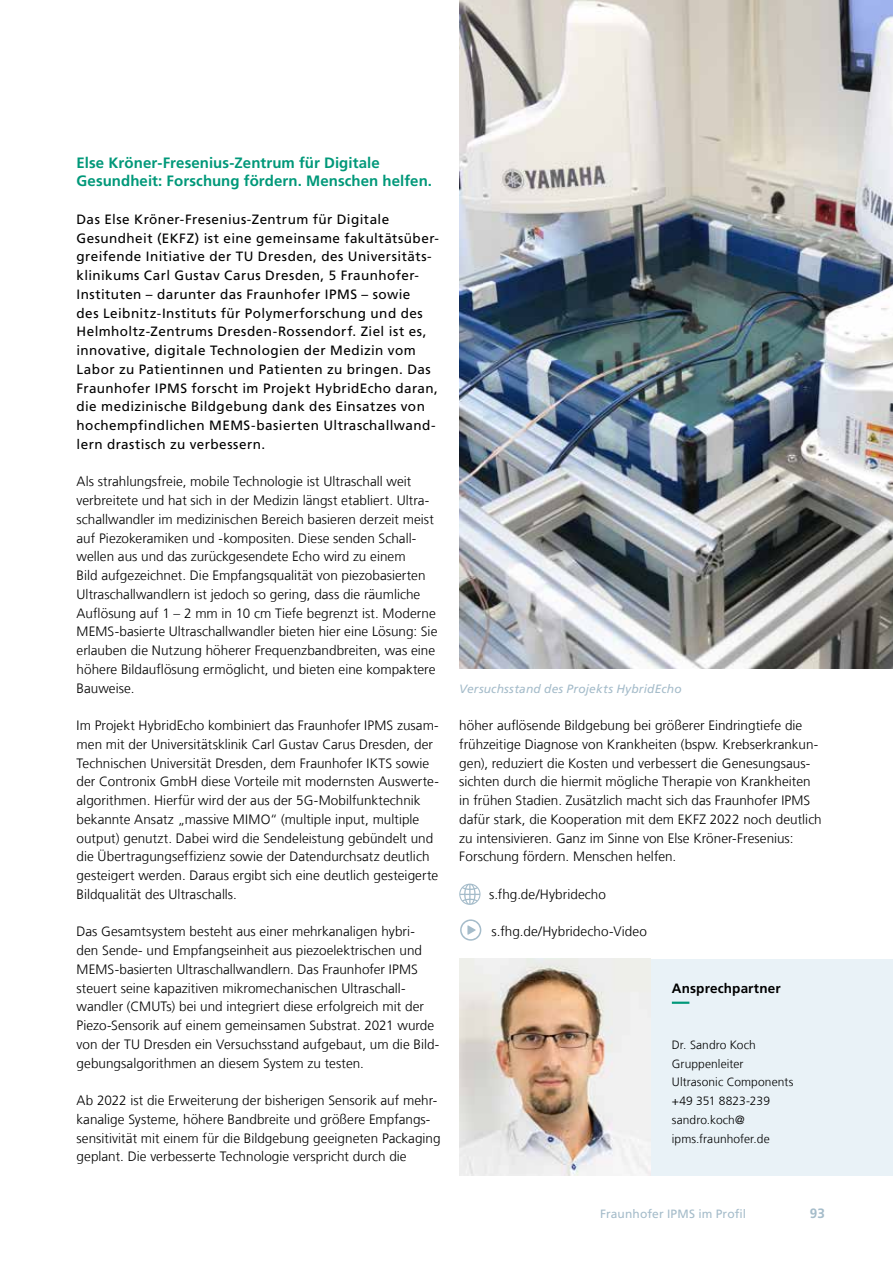
<style>
.page{position:relative;width:893px;height:1263px;background:#fff}
.page>*{position:absolute;margin:0;border:0;box-sizing:border-box;transform-origin:0 0}
.t1{font:700 15px/18.8px "Frutiger LT Com";letter-spacing:.005em;color:#009879}
.t2{font:300 13.5px/18.8px "Frutiger LT Com";letter-spacing:.005em;color:#000}
.t3{font:13.5px/18.8px "Frutiger LT Com";letter-spacing:.03em;color:#000}
.t4{font:700 13.5px "Frutiger LT Com";letter-spacing:.01em;color:#000}
.t5{font:700 13.5px "Frutiger LT Com";color:#a5bcca}
.t6{font:300 12px/18.8px "Frutiger LT Com";letter-spacing:.005em;color:#000}
.t7{font:italic 12px "Frutiger LT Com";letter-spacing:.015em;color:#a5bcca}
.t8{font:12px "Frutiger LT Com";letter-spacing:.01em;color:#a5bcca}
</style>
<div class="page">
<div style="left:651px;top:959px;width:242px;height:217px;background:#e9f2f7"></div>
<svg style="left:672px;top:1001px;width:18px;height:3px"></svg>
<img style="left:459px;top:959px;width:192px;height:217px">
<img style="left:459px;top:0;width:434px;height:669px">
<svg style="left:459px;top:884px;width:21px;height:21px"></svg>
<svg style="left:460px;top:919px;width:21px;height:22px"></svg>
<p class="t1" style="left:77px;top:153px;width:357px">Else Kröner-Fresenius-Zentrum für Digitale<br>Gesundheit: Forschung fördern. Menschen helfen.</p>
<p class="t3" style="left:77px;top:210px;width:364px">Das Else Kröner-Fresenius-Zentrum für Digitale Gesundheit (EKFZ) ist eine gemeinsame fakultätsüber&shy;greifende Initiative der TU Dresden, des Universitäts&shy;klinikums Carl Gustav Carus Dresden, 5 Fraunhofer-Instituten – darunter das Fraunhofer IPMS – sowie<br>des Leibnitz-Instituts für Polymerforschung und des Helmholtz-Zentrums Dresden-Rossendorf. Ziel ist es, innovative, digitale Technologien der Medizin vom Labor zu Patientinnen und Patienten zu bringen. Das Fraunhofer IPMS forscht im Projekt HybridEcho daran, die medizinische Bildgebung dank des Einsatzes von hochempfindlichen MEMS-basierten Ultraschallwand&shy;lern drastisch zu verbessern.</p>
<p class="t2" style="left:77px;top:472px;width:362px">Als strahlungsfreie, mobile Technologie ist Ultraschall weit verbreitete und hat sich in der Medizin längst etabliert. Ultra&shy;schallwandler im medizinischen Bereich basieren derzeit meist auf Piezokeramiken und -kompositen. Diese senden Schall&shy;wellen aus und das zurückgesendete Echo wird zu einem<br>Bild aufgezeichnet. Die Empfangsqualität von piezobasierten Ultraschallwandlern ist jedoch so gering, dass die räumliche Auflösung auf 1 – 2 mm in 10 cm Tiefe begrenzt ist. Moderne MEMS-basierte Ultraschallwandler bieten hier eine Lösung: Sie erlauben die Nutzung höherer Frequenzbandbreiten, was eine höhere Bildauflösung ermöglicht, und bieten eine kompaktere Bauweise.</p>
<p class="t2" style="left:77px;top:716px;width:364px">Im Projekt HybridEcho kombiniert das Fraunhofer IPMS zusam&shy;men mit der Universitätsklinik Carl Gustav Carus Dresden, der Technischen Universität Dresden, dem Fraunhofer IKTS sowie der Contronix GmbH diese Vorteile mit modernsten Auswerte&shy;algorithmen. Hierfür wird der aus der 5G-Mobilfunktechnik bekannte Ansatz „massive MIMO“ (multiple input, multiple output) genutzt. Dabei wird die Sendeleistung gebündelt und die Übertragungseffizienz sowie der Datendurchsatz deutlich gesteigert werden. Daraus ergibt sich eine deutlich gesteigerte Bildqualität des Ultraschalls.</p>
<p class="t2" style="left:77px;top:922px;width:364px">Das Gesamtsystem besteht aus einer mehrkanaligen hybri&shy;den Sende- und Empfangseinheit aus piezoelektrischen und MEMS-basierten Ultraschallwandlern. Das Fraunhofer IPMS steuert seine kapazitiven mikromechanischen Ultraschall&shy;wandler (CMUTs) bei und integriert diese erfolgreich mit der Piezo-Sensorik auf einem gemeinsamen Substrat. 2021 wurde von der TU Dresden ein Versuchsstand aufgebaut, um die Bild&shy;gebungsalgorithmen an diesem System zu testen.</p>
<p class="t2" style="left:77px;top:1091px;width:366px">Ab 2022 ist die Erweiterung der bisherigen Sensorik auf mehr&shy;kanalige Systeme, höhere Bandbreite und größere Empfangs&shy;sensitivität mit einem für die Bildgebung geeigneten Packaging geplant. Die verbesserte Technologie verspricht durch die</p>
<p class="t7" style="left:459px;top:681px;width:224px">Versuchsstand des Projekts HybridEcho</p>
<p class="t2" style="left:459px;top:716px;width:364px">höher auflösende Bildgebung bei größerer Eindringtiefe die frühzeitige Diagnose von Krankheiten (bspw. Krebserkrankun&shy;gen), reduziert die Kosten und verbessert die Genesungsaus&shy;sichten durch die hiermit mögliche Therapie von Krankheiten in frühen Stadien. Zusätzlich macht sich das Fraunhofer IPMS dafür stark, die Kooperation mit dem EKFZ 2022 noch deutlich zu intensivieren. Ganz im Sinne von Else Kröner-Fresenius:<br>Forschung fördern. Menschen helfen.</p>
<p class="t2" style="left:489px;top:885px;width:118px">s.fhg.de/Hybridecho</p>
<p class="t2" style="left:492px;top:922px;width:157px">s.fhg.de/Hybridecho-Video</p>
<p class="t4" style="left:672px;top:980px;width:110px">Ansprechpartner</p>
<p class="t6" style="left:672px;top:1035px;width:123px">Dr. Sandro Koch<br>Gruppenleiter<br>Ultrasonic Components +49 351 8823-239 sandro.koch@ ipms.fraunhofer.de</p>
<p class="t8" style="left:600px;top:1206px;width:148px">Fraunhofer IPMS im Profil</p>
<p class="t5" style="left:810px;top:1205px;width:17px">93</p>
</div>
